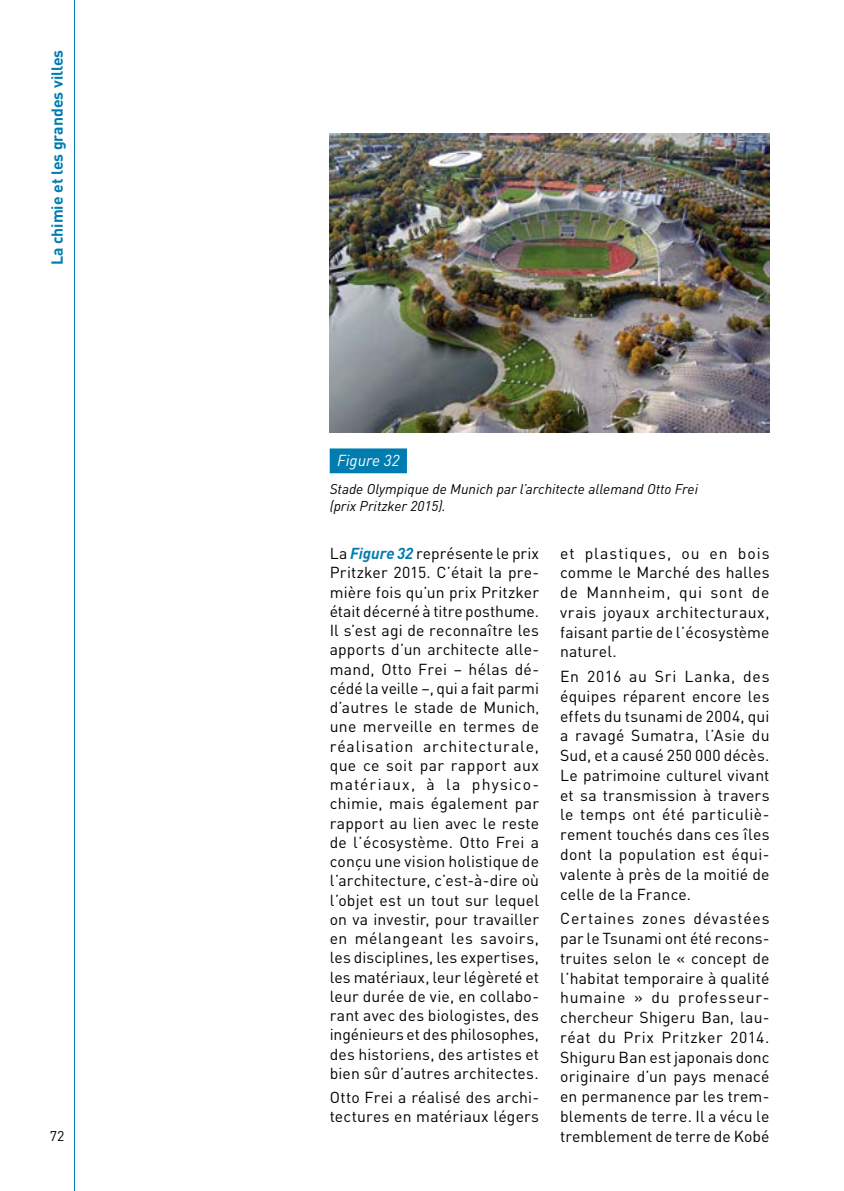
<style>
.page{position:relative;width:844px;height:1191px;background:#fff}
.page>*{position:absolute;margin:0;border:0;box-sizing:border-box;transform-origin:0 0}
.t1{font:15.75px/19.2px "DIN";letter-spacing:.01em;color:#000;text-align:justify}
.t2{font:700 15.75px "DIN";color:#007cb0}
.t3{font:italic 15.75px "DIN";color:#fff}
.t4{font:italic 14px/16.8px "DIN";color:#000}
.t5{font:14px "DIN";color:#000}
.s1{font-weight:700;font-style:italic;color:#007cb0}
.s2{font-size:14px}
</style>
<div class="page">
<svg style="left:74px;top:0;width:1px;height:1191px"></svg>
<div style="left:329px;top:448px;width:78px;height:25px;background:#007cb0"></div>
<img style="left:329px;top:134px;width:439px;height:298px">
<p class="t2" style="left:47px;top:265px;width:217px;rotate:-90deg">La chimie et les grandes villes</p>
<p class="t5" style="left:50px;top:1127px;width:16px">72</p>
<p class="t3" style="left:337px;top:450px;width:64px">Figure 32</p>
<p class="t4" style="left:329px;top:480px;width:370px">Stade Olympique de Munich par l’architecte allemand Otto Frei (prix Pritzker 2015).</p>
<p class="t1" style="left:329px;top:543px;width:211px">La <span class="s1">Figure 32</span> représente le prix Pritzker 2015. C’était la pre&shy;mière fois qu’un prix Pritzker était décerné à titre posthume.<br>Il s’est agi de reconnaître les apports d’un architecte alle&shy;mand, Otto Frei – hélas dé&shy;cédé la veille –, qui a fait parmi d’autres le stade de Munich<span class="s2">, </span>une merveille en termes de réalisation architecturale, que ce soit par rapport aux matériaux, à la physico&shy;chimie, mais également par rapport au lien avec le reste de l’écosystème. Otto Frei a conçu une vision holistique de l’architecture, c’est-à-dire où l’objet est un tout sur lequel on va investir, pour travailler en mélangeant les savoirs, les disciplines, les expertises, les matériaux, leur légèreté et leur durée de vie, en collabo&shy;rant avec des biologistes, des ingénieurs et des philosophes, des historiens, des artistes et bien sûr d’autres architectes.</p>
<p class="t1" style="left:329px;top:1087px;width:211px">Otto Frei a réalisé des archi&shy;tectures en matériaux légers</p>
<p class="t1" style="left:560px;top:543px;width:211px;line-height:19.8px">et plastiques, ou en bois comme le Marché des halles de Mannheim, qui sont de vrais joyaux architecturaux, faisant partie de l’écosystème naturel.</p>
<p class="t1" style="left:560px;top:666px;width:211px;line-height:19.8px">En 2016 au Sri Lanka, des équipes réparent encore les effets du tsunami de 2004, qui a ravagé Sumatra, l’Asie du Sud, et a causé 250 000 décès.<br>Le patrimoine culturel vivant et sa transmission à travers le temps ont été particuliè&shy;rement touchés dans ces îles dont la population est équi&shy;valente à près de la moitié de celle de la France.</p>
<p class="t1" style="left:560px;top:908px;width:211px;line-height:19.8px">Certaines zones dévastées par le Tsunami ont été recons&shy;truites selon le « concept de l’habitat temporaire à qualité humaine » du professeur&shy;chercheur Shigeru Ban, lau&shy;réat du Prix Pritzker 2014.<br>Shiguru Ban est japonais donc originaire d’un pays menacé en permanence par les trem&shy;blements de terre. Il a vécu le tremblement de terre de Kobé</p>
</div>
